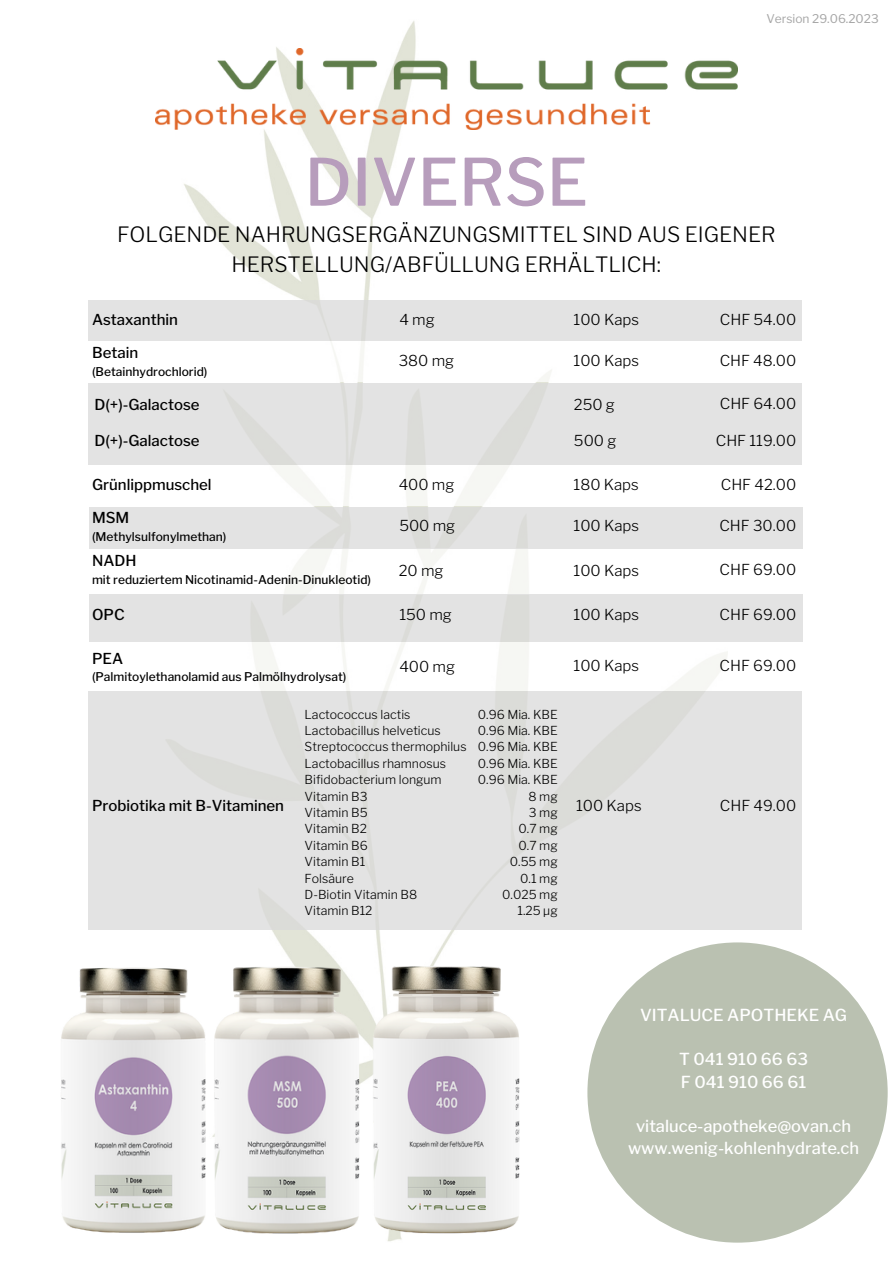
<style>
.page{position:relative;width:893px;height:1264px;background:#fff}
.page>*{position:absolute;margin:0;border:0;box-sizing:border-box;transform-origin:0 0}
.t1{font:500 64.8px "Libre Franklin";color:#b79dbc}
.t2{font:300 21px/29.2px "Libre Franklin";color:#000;text-align:center}
.t3{font:500 16.5px "Libre Franklin";color:#fff}
.t4{font:300 15px "Libre Franklin";color:#000}
.t5{font:500 15px "Libre Franklin";color:#000}
.t6{font:300 12.3px "Libre Franklin";color:#000}
.t7{font:500 12px "Libre Franklin";color:#000}
.t8{font:12px "Libre Franklin";color:#a6a6a6}
</style>
<div class="page">
<img style="left:165px;top:21px;width:562px;height:1221px">
<div style="left:587px;top:942px;width:300px;height:300px;background:#bac1b1;border-radius:50%"></div>
<img style="left:155px;top:49px;width:582px;height:81px">
<div style="left:90px;top:548px;width:712px;height:46px;background:#fff"></div>
<div style="left:89px;top:691px;width:712px;height:238px;background:#e3e3e3"></div>
<div style="left:90px;top:594px;width:712px;height:47px;background:#e3e3e3"></div>
<div style="left:89px;top:642px;width:713px;height:48px;background:#fff"></div>
<div style="left:89px;top:300px;width:712px;height:41px;background:#e3e3e3"></div>
<div style="left:89px;top:341px;width:712px;height:41px;background:#fff"></div>
<div style="left:89px;top:465px;width:712px;height:41px;background:#fff"></div>
<div style="left:89px;top:506px;width:713px;height:42px;background:#e3e3e3"></div>
<div style="left:89px;top:383px;width:712px;height:40px;background:#e3e3e3"></div>
<div style="left:89px;top:424px;width:712px;height:41px;background:#e3e3e3"></div>
<img style="left:61px;top:966px;width:145px;height:267px">
<img style="left:213px;top:966px;width:147px;height:267px">
<img style="left:372px;top:966px;width:148px;height:267px">
<p class="t8" style="left:766px;top:12px;width:114px">Version 29.06.2023</p>
<p class="t1" style="left:304px;top:143px;width:285px">DIVERSE</p>
<p class="t2" style="left:117px;top:220px;width:660px">FOLGENDE NAHRUNGSERGÄNZUNGSMITTEL SIND AUS EIGENER<br>HERSTELLUNG/ABFÜLLUNG ERHÄLTLICH:</p>
<p class="t5" style="left:92px;top:310px;width:87px">Astaxanthin</p>
<p class="t4" style="left:399px;top:311px;width:37px">4mg</p>
<p class="t4" style="left:573px;top:310px;width:67px">100 Kaps</p>
<p class="t4" style="left:719px;top:310px;width:78px">CHF 54.00</p>
<p class="t5" style="left:92px;top:343px;width:48px">Betain</p>
<p class="t7" style="left:92px;top:364px;width:117px">(Betainhydrochlorid)</p>
<p class="t4" style="left:398px;top:352px;width:57px">380 mg</p>
<p class="t4" style="left:573px;top:351px;width:67px">100 Kaps</p>
<p class="t4" style="left:719px;top:352px;width:78px">CHF 48.00</p>
<p class="t5" style="left:95px;top:395px;width:106px">D(+)-Galactose</p>
<p class="t5" style="left:95px;top:431px;width:106px">D(+)-Galactose</p>
<p class="t4" style="left:574px;top:396px;width:42px">250 g</p>
<p class="t4" style="left:574px;top:432px;width:44px">500 g</p>
<p class="t4" style="left:719px;top:395px;width:78px">CHF 64.00</p>
<p class="t4" style="left:715px;top:432px;width:82px">CHF 119.00</p>
<p class="t5" style="left:92px;top:475px;width:121px">Grünlippmuschel</p>
<p class="t4" style="left:398px;top:475px;width:57px">400 mg</p>
<p class="t4" style="left:573px;top:475px;width:67px">180 Kaps</p>
<p class="t4" style="left:720px;top:475px;width:77px">CHF 42.00</p>
<p class="t5" style="left:92px;top:508px;width:39px">MSM</p>
<p class="t7" style="left:92px;top:529px;width:136px">(Methylsulfonylmethan)</p>
<p class="t4" style="left:399px;top:517px;width:57px">500 mg</p>
<p class="t4" style="left:573px;top:517px;width:67px">100 Kaps</p>
<p class="t4" style="left:719px;top:517px;width:78px">CHF 30.00</p>
<p class="t5" style="left:92px;top:551px;width:46px">NADH</p>
<p class="t7" style="left:92px;top:572px;width:280px">mit reduziertem Nicotinamid-Adenin-Dinukleotid)</p>
<p class="t4" style="left:398px;top:561px;width:46px">20 mg</p>
<p class="t4" style="left:573px;top:561px;width:67px">100 Kaps</p>
<p class="t4" style="left:719px;top:560px;width:78px">CHF 69.00</p>
<p class="t5" style="left:92px;top:605px;width:34px">OPC</p>
<p class="t4" style="left:399px;top:605px;width:54px">150 mg</p>
<p class="t4" style="left:573px;top:605px;width:67px">100 Kaps</p>
<p class="t4" style="left:719px;top:605px;width:78px">CHF 69.00</p>
<p class="t5" style="left:92px;top:649px;width:33px">PEA</p>
<p class="t7" style="left:92px;top:670px;width:256px">(Palmitoylethanolamid aus Palmölhydrolysat)</p>
<p class="t4" style="left:399px;top:657px;width:57px">400 mg</p>
<p class="t4" style="left:573px;top:656px;width:67px">100 Kaps</p>
<p class="t4" style="left:719px;top:656px;width:78px">CHF 69.00</p>
<p class="t6" style="left:478px;top:706px;width:81px">0.96 Mia. KBE</p>
<p class="t6" style="left:478px;top:723px;width:81px">0.96 Mia. KBE</p>
<p class="t6" style="left:478px;top:739px;width:81px">0.96 Mia. KBE</p>
<p class="t6" style="left:478px;top:755px;width:81px">0.96 Mia. KBE</p>
<p class="t6" style="left:478px;top:772px;width:81px">0.96 Mia. KBE</p>
<p class="t6" style="left:528px;top:788px;width:31px">8mg</p>
<p class="t6" style="left:529px;top:805px;width:30px">3mg</p>
<p class="t6" style="left:518px;top:821px;width:41px">0.7 mg</p>
<p class="t6" style="left:518px;top:837px;width:41px">0.7 mg</p>
<p class="t6" style="left:510px;top:854px;width:49px">0.55 mg</p>
<p class="t6" style="left:520px;top:870px;width:39px">0.1 mg</p>
<p class="t6" style="left:502px;top:887px;width:57px">0.025 mg</p>
<p class="t6" style="left:517px;top:903px;width:42px">1.25 μg</p>
<p class="t6" style="left:304px;top:706px;width:107px">Lactococcus lactis</p>
<p class="t6" style="left:304px;top:723px;width:138px">Lactobacillus helveticus</p>
<p class="t6" style="left:304px;top:739px;width:163px">Streptococcus thermophilus</p>
<p class="t6" style="left:304px;top:755px;width:143px">Lactobacillus rhamnosus</p>
<p class="t6" style="left:304px;top:772px;width:138px">Bifidobacterium longum</p>
<p class="t6" style="left:304px;top:788px;width:64px">Vitamin B3</p>
<p class="t6" style="left:304px;top:805px;width:64px">Vitamin B5</p>
<p class="t6" style="left:304px;top:821px;width:64px">Vitamin B2</p>
<p class="t6" style="left:304px;top:837px;width:65px">Vitamin B6</p>
<p class="t6" style="left:304px;top:854px;width:62px">Vitamin B1</p>
<p class="t6" style="left:304px;top:870px;width:51px">Folsäure</p>
<p class="t6" style="left:304px;top:887px;width:114px">D-Biotin Vitamin B8</p>
<p class="t6" style="left:304px;top:903px;width:69px">Vitamin B12</p>
<p class="t5" style="left:92px;top:796px;width:193px">Probiotika mit B-Vitaminen</p>
<p class="t4" style="left:719px;top:796px;width:78px">CHF 49.00</p>
<p class="t4" style="left:576px;top:796px;width:67px">100 Kaps</p>
<p class="t3" style="left:640px;top:1004px;width:208px">VITALUCE APOTHEKE AG</p>
<p class="t3" style="left:679px;top:1049px;width:130px">T 041 910 66 63</p>
<p class="t3" style="left:681px;top:1071px;width:127px">F 041 910 66 61</p>
<p class="t3" style="left:636px;top:1116px;width:216px">vitaluce-apotheke@ovan.ch</p>
<p class="t3" style="left:628px;top:1138px;width:233px">www.wenig-kohlenhydrate.ch</p>
</div>
